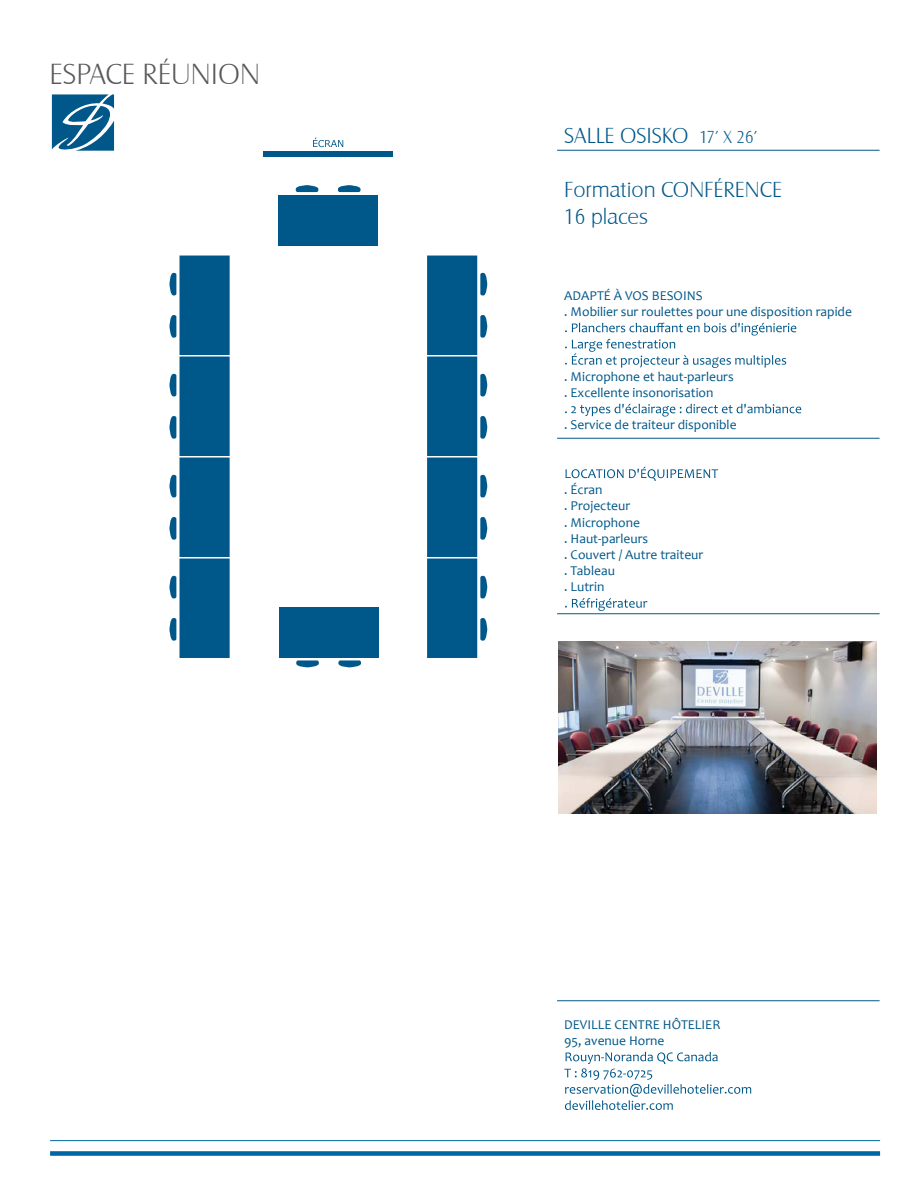
<style>
.page{position:relative;width:918px;height:1188px;background:#fff}
.page>*{position:absolute;margin:0;border:0;box-sizing:border-box;transform-origin:0 0}
.t1{font:30.15px "Castle T Ligh";color:#58595b}
.t2{font:22.5px/27px "Castle T Ligh";color:#00588a}
.t3{font:13.5px/16.2px "Candara";color:#00588a}
.s1{font-size:18px}
</style>
<div class="page">
<hr style="left:50px;top:1140px;width:830px;height:1px;background:#0065a4">
<div style="left:50px;top:1151px;width:830px;height:5px;background:#0065a4"></div>
<svg style="left:52px;top:94px;width:63px;height:57px"></svg>
<svg style="left:565px;top:323px;width:231px;height:45px"></svg>
<svg style="left:565px;top:404px;width:236px;height:13px"></svg>
<svg style="left:566px;top:467px;width:152px;height:14px"></svg>
<svg style="left:565px;top:598px;width:82px;height:13px"></svg>
<svg style="left:564px;top:1052px;width:187px;height:58px"></svg>
<hr style="left:557px;top:150px;width:323px;height:1px;background:#00588a">
<div style="left:263px;top:151px;width:130px;height:5px;background:#00588a"></div>
<svg style="left:296px;top:185px;width:22px;height:7px"></svg>
<svg style="left:338px;top:185px;width:23px;height:7px"></svg>
<div style="left:278px;top:195px;width:100px;height:50px;background:#00588a"></div>
<svg style="left:296px;top:660px;width:23px;height:7px"></svg>
<svg style="left:338px;top:660px;width:23px;height:7px"></svg>
<div style="left:279px;top:607px;width:99px;height:50px;background:#00588a"></div>
<svg style="left:313px;top:138px;width:30px;height:9px"></svg>
<hr style="left:557px;top:438px;width:323px;height:1px;background:#00588a">
<hr style="left:557px;top:613px;width:323px;height:1px;background:#00588a">
<hr style="left:557px;top:1000px;width:323px;height:1px;background:#00588a">
<svg style="left:480px;top:273px;width:7px;height:22px"></svg>
<svg style="left:480px;top:315px;width:7px;height:23px"></svg>
<div style="left:427px;top:256px;width:50px;height:99px;background:#00588a"></div>
<svg style="left:480px;top:374px;width:7px;height:22px"></svg>
<svg style="left:480px;top:416px;width:7px;height:23px"></svg>
<div style="left:427px;top:357px;width:50px;height:99px;background:#00588a"></div>
<svg style="left:480px;top:475px;width:7px;height:22px"></svg>
<svg style="left:480px;top:517px;width:7px;height:23px"></svg>
<div style="left:427px;top:458px;width:50px;height:99px;background:#00588a"></div>
<svg style="left:480px;top:576px;width:7px;height:22px"></svg>
<svg style="left:480px;top:618px;width:7px;height:23px"></svg>
<div style="left:427px;top:559px;width:50px;height:99px;background:#00588a"></div>
<svg style="left:169px;top:273px;width:7px;height:22px"></svg>
<svg style="left:169px;top:315px;width:7px;height:23px"></svg>
<div style="left:180px;top:256px;width:50px;height:99px;background:#00588a"></div>
<svg style="left:169px;top:374px;width:7px;height:22px"></svg>
<svg style="left:169px;top:416px;width:7px;height:23px"></svg>
<div style="left:180px;top:357px;width:50px;height:99px;background:#00588a"></div>
<svg style="left:169px;top:475px;width:7px;height:22px"></svg>
<svg style="left:169px;top:517px;width:7px;height:23px"></svg>
<div style="left:180px;top:458px;width:50px;height:99px;background:#00588a"></div>
<svg style="left:169px;top:576px;width:7px;height:22px"></svg>
<svg style="left:169px;top:618px;width:7px;height:23px"></svg>
<div style="left:180px;top:559px;width:50px;height:99px;background:#00588a"></div>
<img style="left:559px;top:641px;width:318px;height:173px">
<h1 class="t1" style="left:50px;top:57px;width:212px">ESPACE RÉUNION</h1>
<h2 class="t2" style="left:564px;top:123px;width:195px">SALLE OSISKO <span class="s1">17’ X 26’</span></h2>
<h2 class="t2" style="left:564px;top:177px;width:219px">Formation CONFÉRENCE<br>16 places</h2>
<p class="t3" style="left:564px;top:287px;width:289px">ADAPTÉ À VOS BESOINS<br>. Mobilier sur roulettes pour une disposition rapide</p>
<p class="t3" style="left:564px;top:368px;width:171px">. Microphone et haut-parleurs . Excellente insonorisation</p>
<p class="t3" style="left:564px;top:417px;width:174px">. Service de traiteur disponible</p>
<p class="t3" style="left:564px;top:482px;width:141px">. Écran<br>. Projecteur<br>. Microphone<br>. Haut-parleurs<br>. Couvert / Autre traiteur . Tableau<br>. Lutrin</p>
<p class="t3" style="left:564px;top:1016px;width:158px">DEVILLE CENTRE HÔTELIER<br>95, avenue Horne</p>
</div>
